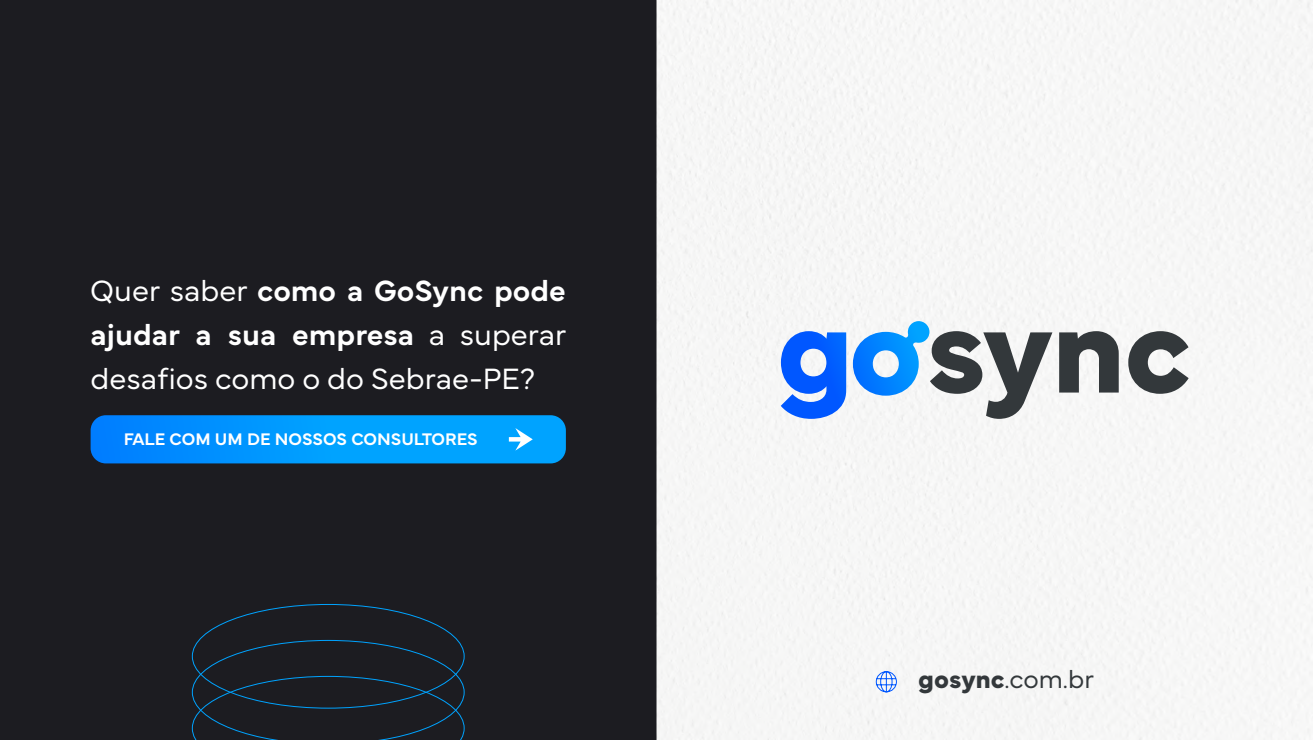
<style>
.page{position:relative;width:1313px;height:740px;background:#fff}
.page>*{position:absolute;margin:0;border:0;box-sizing:border-box;transform-origin:0 0}
.t1{font:300 30.62px/43.8px "Mundial";color:#fff;text-align:justify}
.t2{font:300 26.25px "Mundial";color:#33383b}
.t3{font:600 17.5px "Mundial";color:#fff}
.s1{font-weight:600}
.s2{font-weight:700}
</style>
<div class="page">
<div style="left:0;top:0;width:656px;height:739px;background:#1c1c21"></div>
<div style="left:656px;top:0;width:656px;height:739px;background:#f6f6f6"></div>
<svg style="left:1059px;top:331px;width:59px;height:61px"></svg>
<svg style="left:1128px;top:331px;width:60px;height:62px"></svg>
<svg style="left:780px;top:331px;width:66px;height:88px"></svg>
<svg style="left:853px;top:321px;width:199px;height:98px"></svg>
<svg style="left:875px;top:670px;width:22px;height:22px"></svg>
<svg style="left:91px;top:415px;width:475px;height:48px;background:#0298fc"></svg>
<svg style="left:192px;top:639px;width:272px;height:100px"></svg>
<p class="t1" style="left:91px;top:266px;width:477px">Quer saber <span class="s1">como a GoSync pode ajudar a sua empresa</span> a superar desafios como o do Sebrae-PE?</p>
<p class="t3" style="left:124px;top:425px;width:355px">FALE COM UM DE NOSSOS CONSULTORES</p>
<p class="t2" style="left:918px;top:658px;width:178px"><span class="s2">gosync</span>.com.br</p>
</div>
